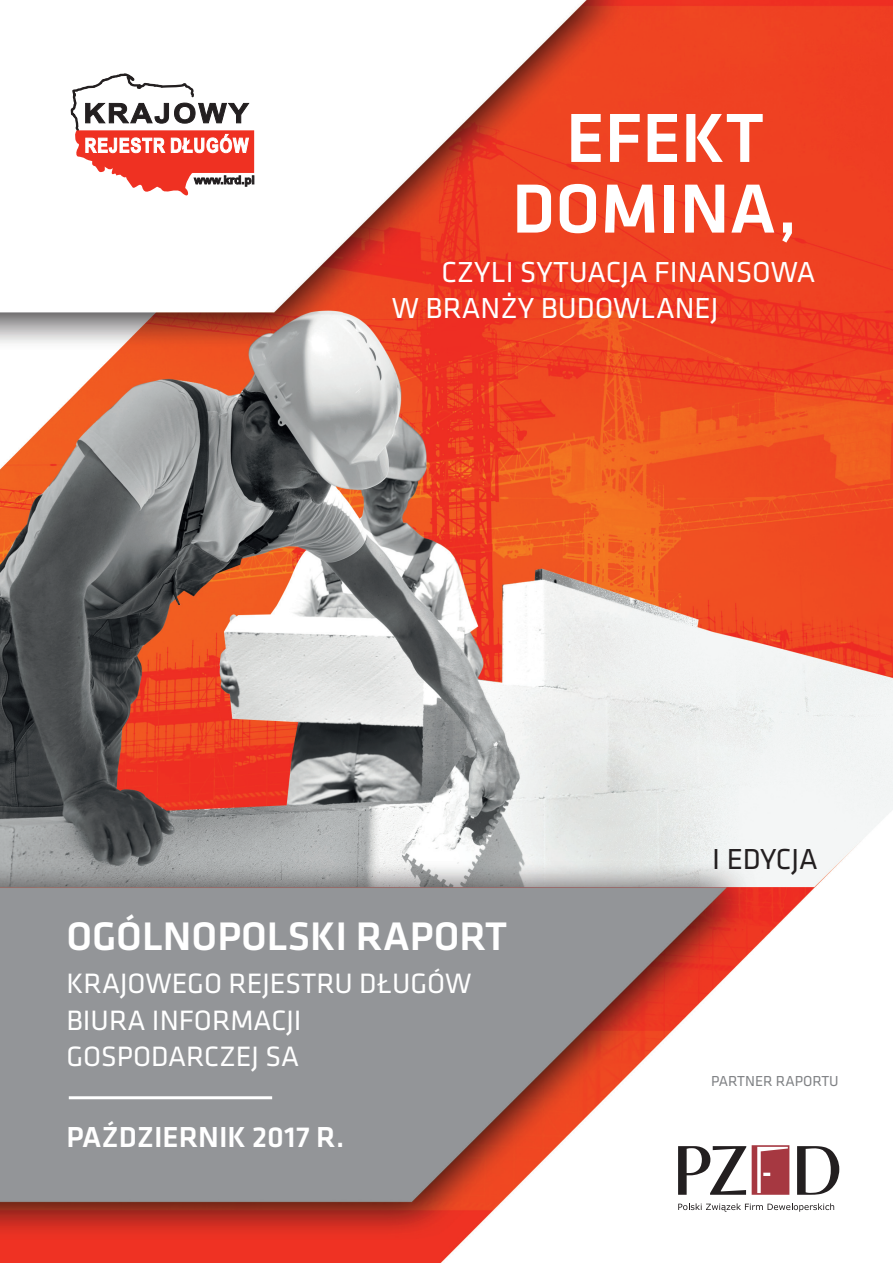
<style>
.page{position:relative;width:893px;height:1263px;background:#fff}
.page>*{position:absolute;margin:0;border:0;box-sizing:border-box;transform-origin:0 0}
.t1{font:500 72px/70.7px "Klavika";color:#fff;text-align:center}
.t2{font:500 41.4px "Klavika";color:#fff}
.t3{font:30px/35.8px "Klavika";color:#fff}
.t4{font:500 30px "Klavika";color:#fff}
.t5{font:30px "Klavika";color:#231f20}
.t6{font:29.1px/36.5px "Klavika";color:#fff}
.t7{font:15px "Klavika";color:#808285}
</style>
<div class="page">
<img style="left:0;top:0;width:893px;height:1263px">
<svg style="left:71px;top:73px;width:183px;height:122px"></svg>
<hr style="left:69px;top:1096px;width:203px;height:3px;background:#fff">
<svg style="left:678px;top:1146px;width:68px;height:49px"></svg>
<svg style="left:752px;top:1145px;width:37px;height:50px;background:#b3565e"></svg>
<svg style="left:797px;top:1146px;width:42px;height:49px"></svg>
<svg style="left:678px;top:1203px;width:156px;height:9px"></svg>
<h1 class="t1" style="left:512px;top:109px;width:287px">EFEKT<br>DOMINA,</h1>
<p class="t3" style="left:392px;top:257px;width:425px;text-indent:50px">CZYLI SYTUACJA FINANSOWA<br>W BRANŻY BUDOWLANEJ</p>
<h2 class="t2" style="left:66px;top:921px;width:443px">OGÓLNOPOLSKI RAPORT</h2>
<p class="t6" style="left:66px;top:968px;width:407px">KRAJOWEGO REJESTRU DŁUGÓW<br>BIURA INFORMACJI<br>GOSPODARCZEJ SA</p>
<p class="t4" style="left:66px;top:1126px;width:279px">PAŹDZIERNIK 2017 R.</p>
<p class="t5" style="left:712px;top:848px;width:107px">I EDYCJA</p>
<p class="t7" style="left:711px;top:1075px;width:129px">PARTNER RAPORTU</p>
</div>
